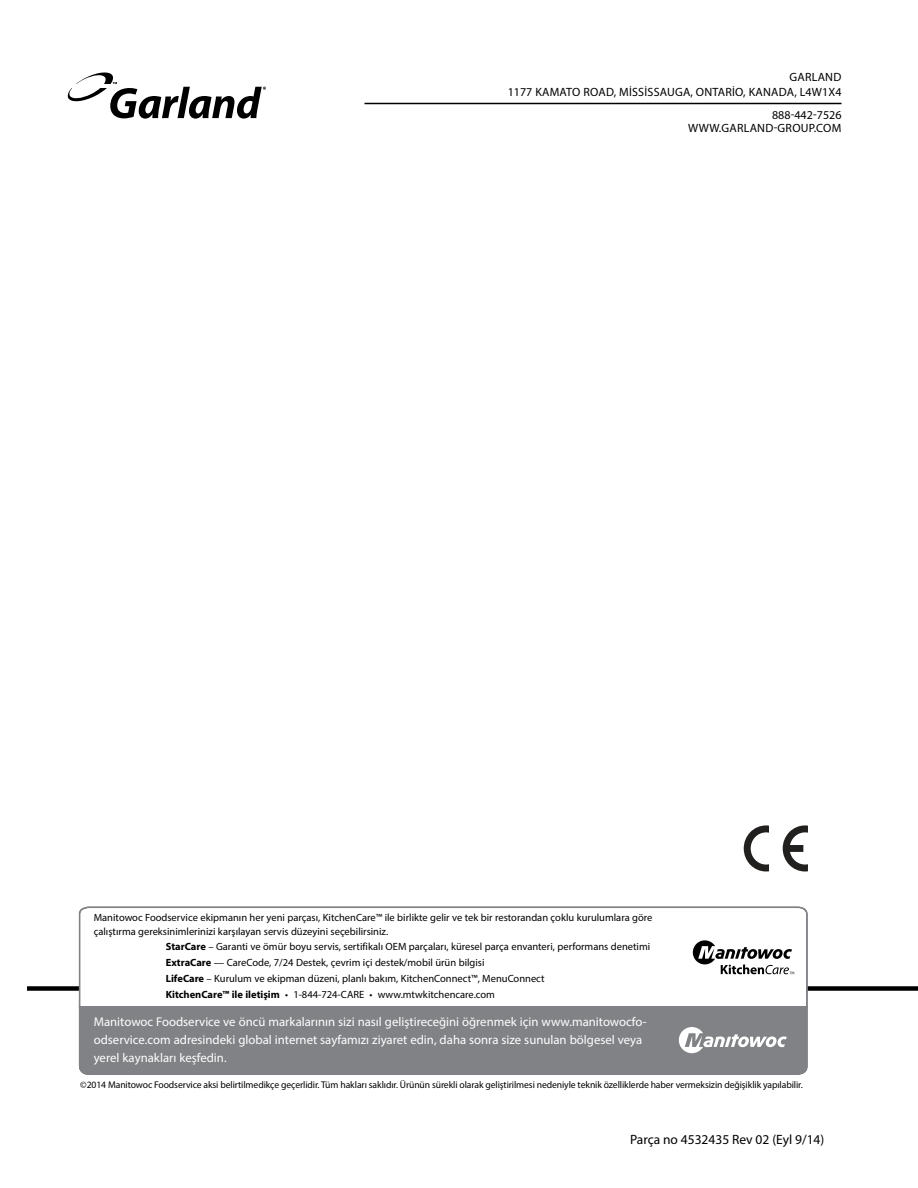
<style>
.page{position:relative;width:918px;height:1188px;background:#fff}
.page>*{position:absolute;margin:0;border:0;box-sizing:border-box;transform-origin:0 0}
.t1{font:13.5px "Myriad Pro";color:#000}
.t2{font:12.75px/18px "Myriad Pro";color:#fff}
.t3{font:12px/22.5px "Myriad Pro";letter-spacing:.01em;color:#000;text-align:right}
.t4{font:10.5px/15.8px "Myriad Pro";color:#000}
.t5{font:9.75px "Myriad Pro";letter-spacing:-.01em;color:#000}
.s1{font-weight:700}
</style>
<div class="page">
<div style="left:27px;top:986px;width:891px;height:5px;background:#000"></div>
<svg style="left:79px;top:907px;width:729px;height:98px"></svg>
<div style="left:79px;top:1005px;width:729px;height:70px;background:#808285"></div>
<hr style="left:364px;top:103px;width:478px;height:1px;background:#000">
<svg style="left:679px;top:1027px;width:108px;height:26px"></svg>
<svg style="left:693px;top:940px;width:101px;height:34px"></svg>
<svg style="left:68px;top:72px;width:198px;height:46px"></svg>
<svg style="left:744px;top:825px;width:25px;height:46px"></svg>
<svg style="left:783px;top:825px;width:25px;height:46px"></svg>
<p class="t3" style="left:789px;top:66px;width:17px">Garland</p>
<p class="t3" style="left:508px;top:81px;width:43px">1177 Kamato</p>
<p class="t3" style="left:583px;top:81px;width:16px">Road</p>
<p class="t3" style="left:614px;top:81px;width:23px">, Mississauga</p>
<p class="t3" style="left:691px;top:81px;width:22px">, Ontario</p>
<p class="t3" style="left:743px;top:81px;width:21px">, Kanada</p>
<p class="t3" style="left:772px;top:81px;width:71px">, L4W1X4<br>888-442-7526</p>
<p class="t3" style="left:688px;top:117px;width:12px">www</p>
<p class="t3" style="left:719px;top:117px;width:11px">.garland</p>
<p class="t3" style="left:774px;top:117px;width:13px">-group</p>
<p class="t3" style="left:814px;top:117px;width:12px">.com</p>
<p class="t4" style="left:94px;top:911px;width:560px;line-height:13.5px">Manitowoc Foodservice ekipmanın her yeni parçası, KitchenCare™ ile birlikte gelir ve tek bir restorandan çoklu kurulumlara göre çalıştırma gereksinimlerinizi karşılayan servis düzeyini seçebilirsiniz.</p>
<p class="t4" style="left:166px;top:939px;width:486px"><span class="s1">StarCare</span> – Garanti ve ömür boyu servis, sertifikalı OEM parçaları, küresel parça envanteri, performans denetimi <span class="s1">ExtraCare</span> — CareCode, 7/24 Destek, çevrim içi destek/mobil ürün bilgisi<br><span class="s1">LifeCare</span> – Kurulum ve ekipman düzeni, planlı bakım, KitchenConnect™, MenuConnect<br><span class="s1">KitchenCare™ ile iletişim</span> • 1-844-724-CARE • www.mtwkitchencare.com</p>
<p class="t2" style="left:94px;top:1012px;width:554px">Manitowoc Foodservice ve öncü markalarının sizi nasıl geliştireceğini öğrenmek için www.manitowocfo&shy;odservice.com adresindeki global internet sayfamızı ziyaret edin, daha sonra size sunulan bölgesel veya yerel kaynakları keşfedin.</p>
<p class="t5" style="left:80px;top:1079px;width:724px">©2014 Manitowoc Foodservice aksi belirtilmedikçe geçerlidir. Tüm hakları saklıdır. Ürünün sürekli olarak geliştirilmesi nedeniyle teknik özelliklerde haber vermeksizin değişiklik yapılabilir.</p>
<p class="t1" style="left:630px;top:1131px;width:196px">Parça no 4532435 Rev 02 (Eyl 9/14)</p>
</div>
